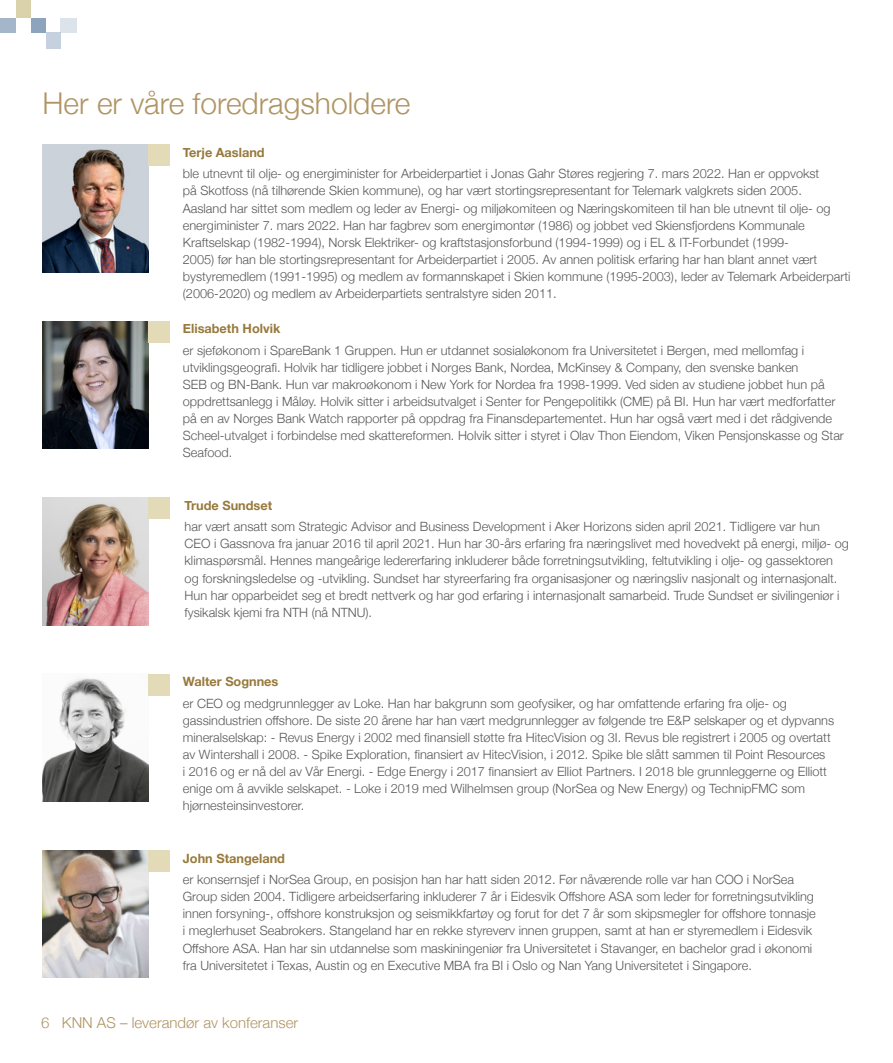
<style>
.page{position:relative;width:893px;height:1063px;background:#fff}
.page>*{position:absolute;margin:0;border:0;box-sizing:border-box;transform-origin:0 0}
.t1{font:300 30px "Helvetica Neue";color:#af9564}
.t2{font:300 15px "Helvetica Neue";color:#af9564}
.t3{font:300 12.75px/17.1px "Helvetica Neue";color:#585857}
.t4{font:700 12.75px "Helvetica Neue";color:#97793b}
</style>
<div class="page">
<div style="left:46px;top:33px;width:15px;height:16px;background:#c5d1de"></div>
<div style="left:61px;top:18px;width:16px;height:15px;background:#dce3eb"></div>
<div style="left:31px;top:18px;width:15px;height:15px;background:#8ca4bd"></div>
<div style="left:0;top:18px;width:16px;height:15px;background:#a3b6ca"></div>
<div style="left:16px;top:0;width:15px;height:18px;background:#d9d2ab"></div>
<img style="left:43px;top:497px;width:106px;height:128px">
<div style="left:149px;top:497px;width:21px;height:22px;background:#e3dbb7"></div>
<img style="left:43px;top:145px;width:106px;height:127px">
<div style="left:149px;top:145px;width:21px;height:21px;background:#e3dbb7"></div>
<img style="left:43px;top:674px;width:106px;height:127px">
<div style="left:149px;top:674px;width:21px;height:21px;background:#e3dbb7"></div>
<img style="left:43px;top:850px;width:106px;height:128px">
<div style="left:149px;top:850px;width:21px;height:22px;background:#e3dbb7"></div>
<img style="left:43px;top:321px;width:106px;height:128px">
<div style="left:149px;top:321px;width:21px;height:21px;background:#e3dbb7"></div>
<h1 class="t1" style="left:43px;top:79px;width:370px">Her er våre foredragsholdere</h1>
<p class="t4" style="left:183px;top:142px;width:83px">Terje Aasland</p>
<p class="t3" style="left:183px;top:164px;width:669px">ble utnevnt til olje- og energiminister for Arbeiderpartiet i Jonas Gahr Støres regjering 7. mars 2022. Han er oppvokst<br>på Skotfoss (nå tilhørende Skien kommune), og har vært stortingsrepresentant for Telemark valgkrets siden 2005.<br>Aasland har sittet som medlem og leder av Energi- og miljøkomiteen og Næringskomiteen til han ble utnevnt til olje- og energiminister 7. mars 2022. Han har fagbrev som energimontør (1986) og jobbet ved Skiensfjordens Kommunale Kraftselskap (1982-1994), Norsk Elektriker- og kraftstasjonsforbund (1994-1999) og i EL &amp; IT-Forbundet (1999-<br>2005) før han ble stortingsrepresentant for Arbeiderpartiet i 2005. Av annen politisk erfaring har han blant annet vært bystyremedlem (1991-1995) og medlem av formannskapet i Skien kommune (1995-2003), leder av Telemark Arbeiderparti (2006-2020) og medlem av Arbeiderpartiets sentralstyre siden 2011.</p>
<p class="t4" style="left:183px;top:319px;width:99px">Elisabeth Holvik</p>
<p class="t3" style="left:183px;top:341px;width:663px">er sjeføkonom i SpareBank 1 Gruppen. Hun er utdannet sosialøkonom fra Universitetet i Bergen, med mellomfag i utviklingsgeografi. Holvik har tidligere jobbet i Norges Bank, Nordea, McKinsey &amp; Company, den svenske banken<br>SEB og BN-Bank. Hun var makroøkonom i New York for Nordea fra 1998-1999. Ved siden av studiene jobbet hun på oppdrettsanlegg i Måløy. Holvik sitter i arbeidsutvalget i Senter for Pengepolitikk (CME) på BI. Hun har vært medforfatter på en av Norges Bank Watch rapporter på oppdrag fra Finansdepartementet. Hun har også vært med i det rådgivende Scheel-utvalget i forbindelse med skattereformen. Holvik sitter i styret i Olav Thon Eiendom, Viken Pensjonskasse og Star Seafood.</p>
<p class="t4" style="left:185px;top:495px;width:89px">Trude Sundset</p>
<p class="t3" style="left:185px;top:517px;width:666px">har vært ansatt som Strategic Advisor and Business Development i Aker Horizons siden april 2021. Tidligere var hun CEO i Gassnova fra januar 2016 til april 2021. Hun har 30-års erfaring fra næringslivet med hovedvekt på energi, miljø- og klimaspørsmål. Hennes mangeårige ledererfaring inkluderer både forretningsutvikling, feltutvikling i olje- og gassektoren og forskningsledelse og -utvikling. Sundset har styreerfaring fra organisasjoner og næringsliv nasjonalt og internasjonalt.<br>Hun har opparbeidet seg et bredt nettverk og har god erfaring i internasjonalt samarbeid. Trude Sundset er sivilingeniør i fysikalsk kjemi fra NTH (nå NTNU).</p>
<p class="t4" style="left:183px;top:672px;width:97px">Walter Sognnes</p>
<p class="t3" style="left:183px;top:694px;width:653px">er CEO og medgrunnlegger av Loke. Han har bakgrunn som geofysiker, og har omfattende erfaring fra olje- og gassindustrien offshore. De siste 20 årene har han vært medgrunnlegger av følgende tre E&amp;P selskaper og et dypvanns mineralselskap: - Revus Energy i 2002 med finansiell støtte fra HitecVision og 3I. Revus ble registrert i 2005 og overtatt av Wintershall i 2008. - Spike Exploration, finansiert av HitecVision, i 2012. Spike ble slått sammen til Point Resources<br>i 2016 og er nå del av Vår Energi. - Edge Energy i 2017 finansiert av Elliot Partners. I 2018 ble grunnleggerne og Elliott enige om å avvikle selskapet. - Loke i 2019 med Wilhelmsen group (NorSea og New Energy) og TechnipFMC som hjørnesteinsinvestorer.</p>
<p class="t4" style="left:183px;top:848px;width:104px">John Stangeland</p>
<p class="t3" style="left:183px;top:870px;width:634px">er konsernsjef i NorSea Group, en posisjon han har hatt siden 2012. Før nåværende rolle var han COO i NorSea Group siden 2004. Tidligere arbeidserfaring inkluderer 7 år i Eidesvik Offshore ASA som leder for forretningsutvikling innen forsyning-, offshore konstruksjon og seismikkfartøy og forut for det 7 år som skipsmegler for offshore tonnasje i meglerhuset Seabrokers. Stangeland har en rekke styreverv innen gruppen, samt at han er styremedlem i Eidesvik Offshore ASA. Han har sin utdannelse som maskiningeniør fra Universitetet i Stavanger, en bachelor grad i økonomi fra Universitetet i Texas, Austin og en Executive MBA fra BI i Oslo og Nan Yang Universitetet i Singapore.</p>
<p class="t2" style="left:41px;top:1010px;width:259px">6 KNN AS – leverandør av konferanser</p>
</div>
